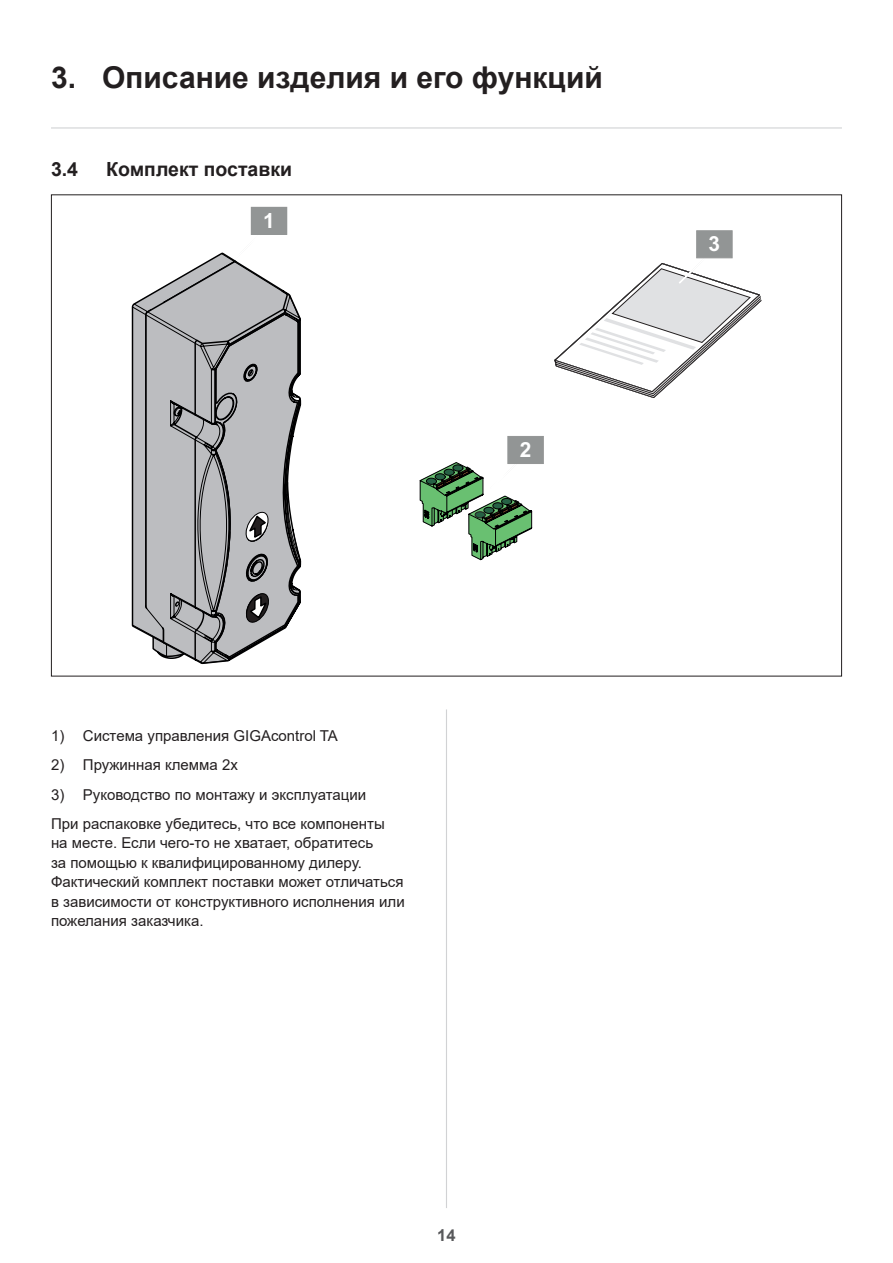
<style>
.page{position:relative;width:893px;height:1263px;background:#fff}
.page>*{position:absolute;margin:0;border:0;box-sizing:border-box;transform-origin:0 0}
.t1{font:700 30px "Arial";color:#231f20}
.t2{font:700 20.85px "Arial";color:#fff}
.t3{font:700 19.5px "Arial";color:#231f20}
.t4{font:700 16.5px "Arial";color:#57585a}
.t5{font:15px/19.5px "Arial";color:#231f20}
</style>
<div class="page">
<hr style="left:51px;top:127px;width:791px;height:2px;background:#d1d2d4">
<div style="left:251px;top:207px;width:36px;height:27px;background:#929595"></div>
<div style="left:507px;top:436px;width:37px;height:28px;background:#929595;border:1px solid #939595"></div>
<svg style="left:554px;top:258px;width:207px;height:140px"></svg>
<div style="left:696px;top:230px;width:37px;height:28px;background:#929595;border:1px solid #939595"></div>
<svg style="left:419px;top:460px;width:113px;height:100px"></svg>
<svg style="left:132px;top:231px;width:169px;height:429px"></svg>
<hr style="left:446px;top:709px;width:1px;height:499px;background:#d1d2d4">
<h1 class="t1" style="left:51px;top:56px;width:553px">3. Описание изделия и его функций</h1>
<h3 class="t3" style="left:51px;top:155px;width:29px">3.4</h3>
<h3 class="t3" style="left:106px;top:155px;width:187px">Комплект поставки</h3>
<h2 class="t2" style="left:263px;top:206px;width:13px">1</h2>
<h2 class="t2" style="left:520px;top:435px;width:13px">2</h2>
<h2 class="t2" style="left:709px;top:229px;width:13px">3</h2>
<p class="t5" style="left:51px;top:726px;width:288px">1) Система управления GIGAcontrol TA</p>
<p class="t5" style="left:51px;top:755px;width:188px">2) Пружинная клемма 2x</p>
<p class="t5" style="left:51px;top:780px;width:335px;line-height:29.2px">3) Руководство по монтажу и эксплуатации<br>При распаковке убедитесь, что все компоненты</p>
<p class="t5" style="left:51px;top:833px;width:355px">на месте. Если чего-то не хватает, обратитесь<br>за помощью к квалифицированному дилеру.<br>Фактический комплект поставки может отличаться в зависимости от конструктивного исполнения или пожелания заказчика.</p>
<p class="t4" style="left:437px;top:1224px;width:20px">14</p>
</div>
